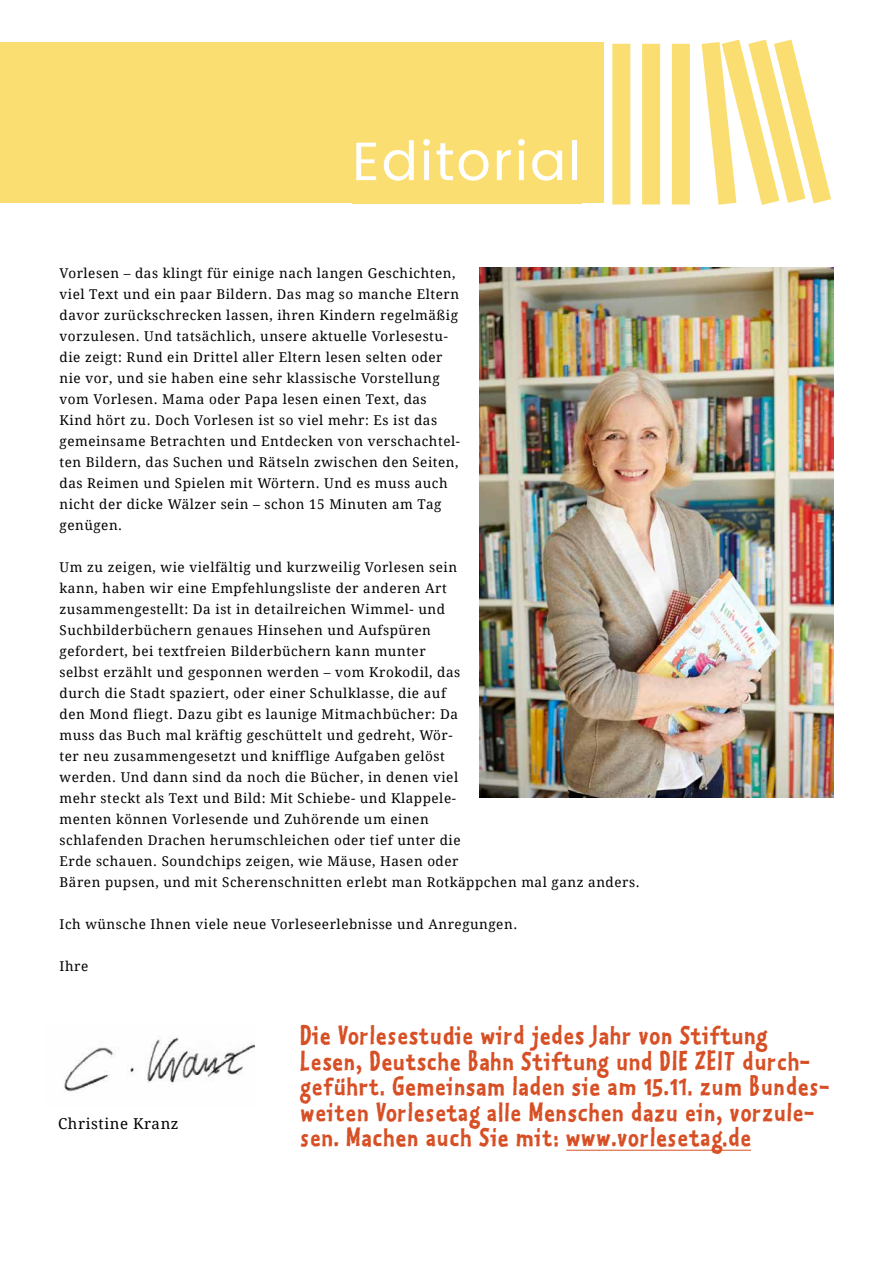
<style>
.page{position:relative;width:893px;height:1263px;background:#fff}
.page>*{position:absolute;margin:0;border:0;box-sizing:border-box;transform-origin:0 0}
.t1{font:54px "Poppins DE";letter-spacing:.04em;color:#fff}
.t2{font:700 28.5px/25.5px "Kosmik OT";letter-spacing:.04em;color:#d74f25}
.t3{font:15px "Droid Serif";letter-spacing:.04em;color:#000}
.t4{font:13.5px/21px "Droid Serif";letter-spacing:.04em;color:#000}
</style>
<div class="page">
<img style="left:480px;top:267px;width:353px;height:530px">
<div style="left:0;top:43px;width:603px;height:160px;background:#fbde71"></div>
<div style="left:642px;top:44px;width:18px;height:160px;background:#fbde71"></div>
<div style="left:612px;top:44px;width:18px;height:160px;background:#fbde71"></div>
<svg style="left:701px;top:39px;width:130px;height:166px"></svg>
<div style="left:672px;top:44px;width:18px;height:160px;background:#fbde71"></div>
<img style="left:64px;top:1037px;width:190px;height:55px">
<hr style="left:566px;top:1150px;width:185px;height:1px;background:#d74f25">
<h1 class="t1" style="left:352px;top:122px;width:231px">Editorial</h1>
<p class="t4" style="left:60px;top:262px;width:402px">Vorlesen – das klingt für einige nach langen Geschichten, viel Text und ein paar Bildern. Das mag so manche Eltern davor zurückschrecken lassen, ihren Kindern regelmäßig vorzulesen. Und tatsächlich, unsere aktuelle Vorlesestu&shy;die zeigt: Rund ein Drittel aller Eltern lesen selten oder nie vor, und sie haben eine sehr klassische Vorstellung vom Vorlesen. Mama oder Papa lesen einen Text, das Kind hört zu. Doch Vorlesen ist so viel mehr: Es ist das gemeinsame Betrachten und Entdecken von verschachtel&shy;ten Bildern, das Suchen und Rätseln zwischen den Seiten, das Reimen und Spielen mit Wörtern. Und es muss auch nicht der dicke Wälzer sein – schon 15 Minuten am Tag genügen.</p>
<p class="t4" style="left:60px;top:556px;width:582px">Um zu zeigen, wie vielfältig und kurzweilig Vorlesen sein<br>kann, haben wir eine Empfehlungsliste der anderen Art<br>zusammengestellt: Da ist in detailreichen Wimmel- und<br>Suchbilderbüchern genaues Hinsehen und Aufspüren<br>gefordert, bei textfreien Bilderbüchern kann munter<br>selbst erzählt und gesponnen werden – vom Krokodil, das<br>durch die Stadt spaziert, oder einer Schulklasse, die auf<br>den Mond fliegt. Dazu gibt es launige Mitmachbücher: Da<br>muss das Buch mal kräftig geschüttelt und gedreht, Wör-<br>ter neu zusammengesetzt und knifflige Aufgaben gelöst<br>werden. Und dann sind da noch die Bücher, in denen viel<br>mehr steckt als Text und Bild: Mit Schiebe- und Klappele-<br>menten können Vorlesende und Zuhörende um einen<br>schlafenden Drachen herumschleichen oder tief unter die<br>Erde schauen. Soundchips zeigen, wie Mäuse, Hasen oder<br>Bären pupsen, und mit Scherenschnitten erlebt man Rotkäppchen mal ganz anders.</p>
<p class="t4" style="left:60px;top:913px;width:459px">Ich wünsche Ihnen viele neue Vorleseerlebnisse und Anregungen.</p>
<p class="t4" style="left:60px;top:955px;width:30px">Ihre</p>
<p class="t3" style="left:58px;top:1113px;width:122px">Christine Kranz</p>
<p class="t2" style="left:300px;top:1022px;width:530px">Die Vorlesestudie wird jedes Jahr von Stiftung Lesen, Deutsche Bahn Stiftung und DIE ZEIT durch&shy;geführt. Gemeinsam laden sie am 15.11. zum Bundes&shy;weiten Vorlesetag alle Menschen dazu ein, vorzule&shy;sen. Machen auch Sie mit: www.vorlesetag.de</p>
</div>
